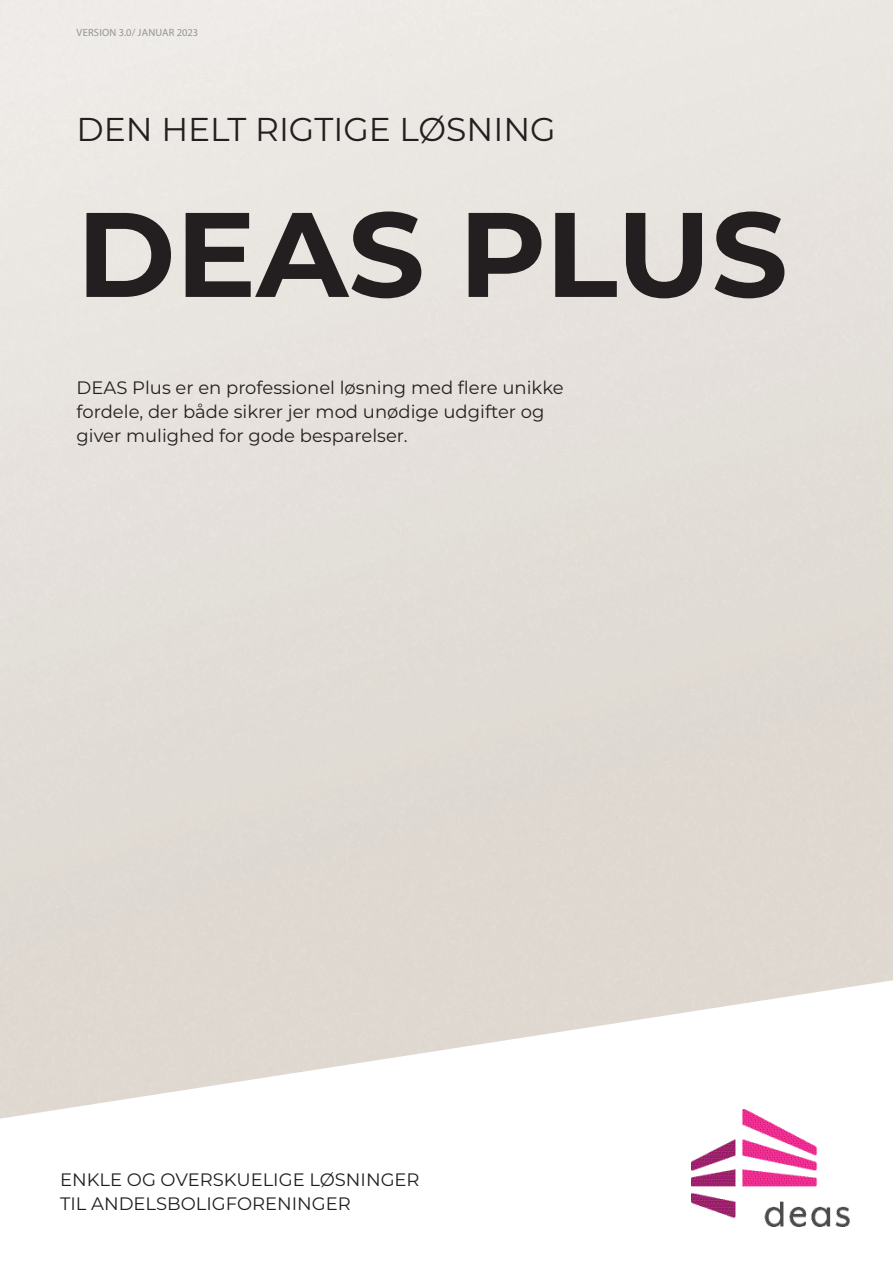
<style>
.page{position:relative;width:893px;height:1263px;background:#fff}
.page>*{position:absolute;margin:0;border:0;box-sizing:border-box;transform-origin:0 0}
.t1{font:700 120px "Montserrat";color:#231f20}
.t2{font:33px "Montserrat";color:#231f20}
.Underrubrik{font:18px/24px "Montserrat";color:#231f20}
.Underrubrik-2{font:10.5px "Myriad Pro";letter-spacing:.02em;color:#939598}
</style>
<div class="page">
<svg style="left:0;top:977px;width:893px;height:250px"></svg>
<img style="left:691px;top:1110px;width:159px;height:116px">
<p class="Underrubrik-2" style="left:77px;top:26px;width:123px">VERSION 3.0/ JANUAR 2023</p>
<p class="t2" style="left:77px;top:107px;width:481px">DEN HELT RIGTIGE LØSNING</p>
<p class="t1" style="left:77px;top:168px;width:713px">DEAS PLUS</p>
<p class="Underrubrik" style="left:77px;top:375px;width:489px">DEAS Plus er en professionel løsning med flere unikke fordele, der både sikrer jer mod unødige udgifter og giver mulighed for gode besparelser.</p>
<p class="Underrubrik" style="left:60px;top:1167px;width:361px">ENKLE OG OVERSKUELIGE LØSNINGER<br>TIL ANDELSBOLIGFORENINGER</p>
</div>
